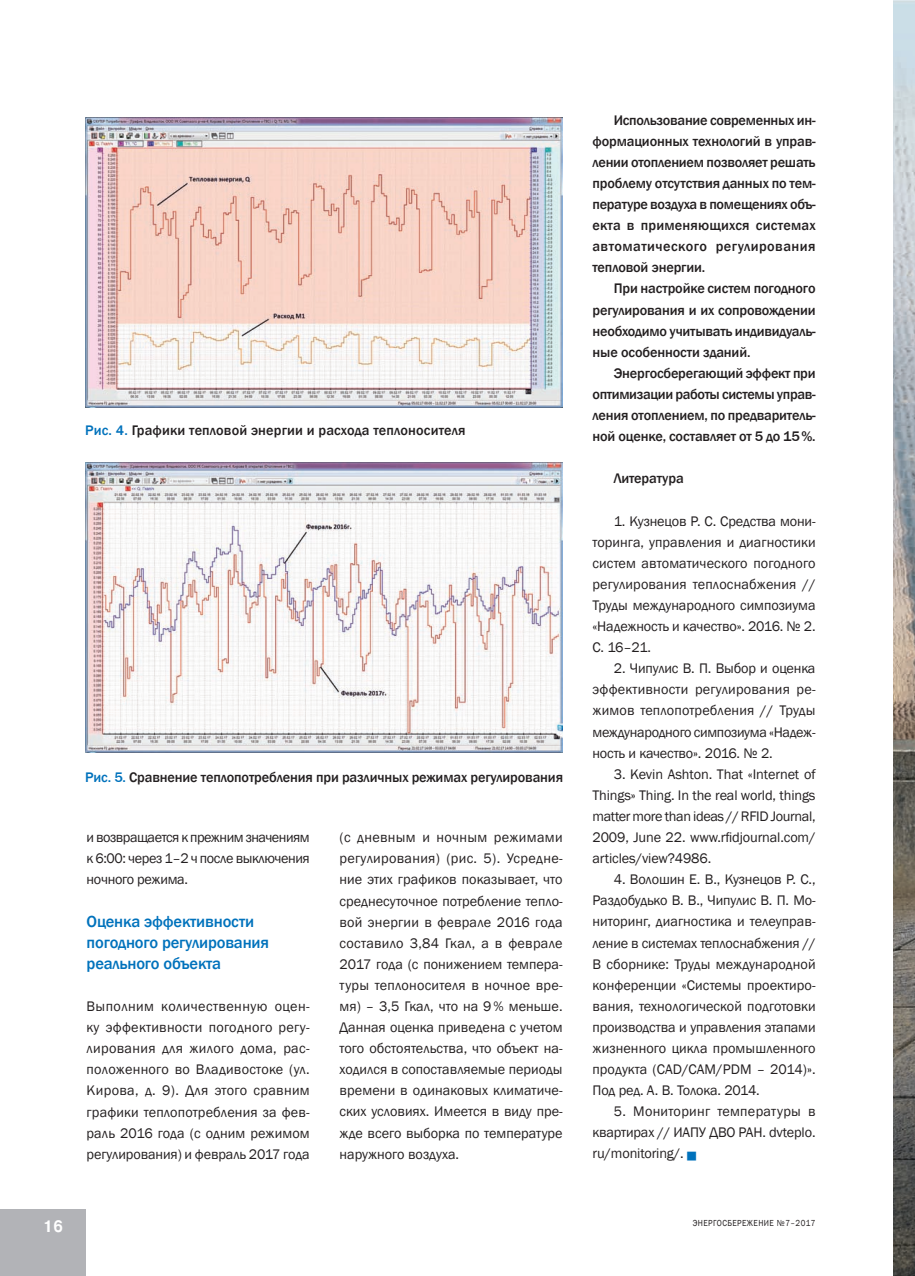
<style>
.page{position:relative;width:915px;height:1276px;background:#fff}
.page>*{position:absolute;margin:0;border:0;box-sizing:border-box;transform-origin:0 0}
.t1{font:500 16.5px/21.1px "Franklin Gothic";letter-spacing:-.01em;color:#0072bc}
.t2{font:700 16.5px "Pragmatica C";color:#fff;scale:.89 1}
.t3{font:14.25px/21.1px "Franklin Gothic";letter-spacing:-.01em;color:#231f20;text-align:justify}
.t4{font:500 14.25px/21.1px "Franklin Gothic";letter-spacing:-.01em;color:#231f20;text-align:justify}
.t5{font:500 14.25px "Franklin Gothic";letter-spacing:.01em;color:#231f20}
.t6{font:9px "Franklin Gothic";letter-spacing:.05em;color:#231f20;scale:.89 1}
.s1{color:#0072bc}
</style>
<div class="page">
<div style="left:0;top:1209px;width:85px;height:67px;background:#b2b3b7"></div>
<img style="left:85px;top:118px;width:477px;height:289px">
<img style="left:85px;top:462px;width:477px;height:290px">
<img style="left:893px;top:0;width:21px;height:1276px">
<p class="t5" style="left:85px;top:421px;width:382px"><span class="s1">Рис. 4.</span> Графики тепловой энергии и расхода теплоносителя</p>
<p class="t4" style="left:85px;top:767px;width:479px"><span class="s1">Рис. 5.</span> Сравнение теплопотребления при различных режимах регулирования</p>
<p class="t3" style="left:87px;top:827px;width:224px">и возвращается к прежним значениям к 6:00: через 1–2 ч после выключения ночного режима.</p>
<p class="t1" style="left:87px;top:910px;width:184px">Оценка эффективности погодного регулирования реального объекта</p>
<p class="t3" style="left:87px;top:996px;width:224px">Выполним количественную оцен&shy;ку эффективности погодного регу&shy;лирования для жилого дома, рас&shy;положенного во Владивостоке (ул.<br>Кирова, д. 9). Для этого сравним графики теплопотребления за фев&shy;раль 2016 года (с одним режимом регулирования) и февраль 2017 года</p>
<p class="t3" style="left:339px;top:827px;width:224px">(с дневным и ночным режимами регулирования) (рис. 5). Усредне&shy;ние этих графиков показывает, что среднесуточное потребление тепло&shy;вой энергии в феврале 2016 года составило 3,84 Гкал, а в феврале 2017 года (с понижением темпера&shy;туры теплоносителя в ночное вре&shy;мя) – 3,5 Гкал, что на 9% меньше.<br>Данная оценка приведена с учетом того обстоятельства, что объект на&shy;ходился в сопоставляемые периоды времени в одинаковых климатиче&shy;ских условиях. Имеется в виду пре&shy;жде всего выборка по температуре наружного воздуха.</p>
<p class="t2" style="left:43px;top:1217px;width:24px">16</p>
<p class="t4" style="left:592px;top:110px;width:224px;text-indent:21px">Использование современных ин&shy;формационных технологий в управ&shy;лении отоплением позволяет решать проблему отсутствия данных по тем&shy;пературе воздуха в помещениях объ&shy;екта в применяющихся системах автоматического регулирования тепловой энергии.</p>
<p class="t4" style="left:592px;top:278px;width:224px;text-indent:21px">При настройке систем погодного регулирования и их сопровождении необходимо учитывать индивидуаль&shy;ные особенности зданий.</p>
<p class="t4" style="left:592px;top:363px;width:224px;text-indent:21px">Энергосберегающий эффект при оптимизации работы системы управ&shy;ления отоплением, по предваритель&shy;ной оценке, составляет от 5 до 15%.</p>
<p class="t4" style="left:613px;top:468px;width:71px">Литература</p>
<p class="t3" style="left:592px;top:510px;width:224px;text-indent:21px">1. Кузнецов Р. С. Средства мони&shy;торинга, управления и диагностики систем автоматического погодного регулирования теплоснабжения // Труды международного симпозиума «Надежность и качество». 2016. № 2.<br>С. 16–21.</p>
<p class="t3" style="left:592px;top:658px;width:224px;text-indent:21px">2. Чипулис В. П. Выбор и оценка эффективности регулирования ре&shy;жимов теплопотребления // Труды международного симпозиума «Надеж&shy;ность и качество». 2016. № 2.</p>
<p class="t3" style="left:592px;top:763px;width:224px;text-indent:21px">3. Kevin Ashton. That «Internet of Things» Thing. In the real world, things matter more than ideas // RFID Journal, 2009, June 22. www.rfidjournal.com/ articles/view?4986.</p>
<p class="t3" style="left:592px;top:869px;width:224px;text-indent:21px">4. Волошин Е. В., Кузнецов Р. С., Раздобудько В. В., Чипулис В. П. Мо&shy;ниторинг, диагностика и телеуправ&shy;ление в системах теплоснабжения // В сборнике: Труды международной конференции «Системы проектиро&shy;вания, технологической подготовки производства и управления этапами жизненного цикла промышленного продукта (СAD/CAM/PDM – 2014)».<br>Под ред. А. В. Толока. 2014.</p>
<p class="t3" style="left:592px;top:1101px;width:224px;text-indent:21px">5. Мониторинг температуры в квартирах // ИАПУ ДВО РАН. dvteplo. ru/monitoring/.</p>
<p class="t6" style="left:692px;top:1217px;width:139px">ЭНЕРГОСБЕРЕЖЕНИЕ №7–2017</p>
</div>
